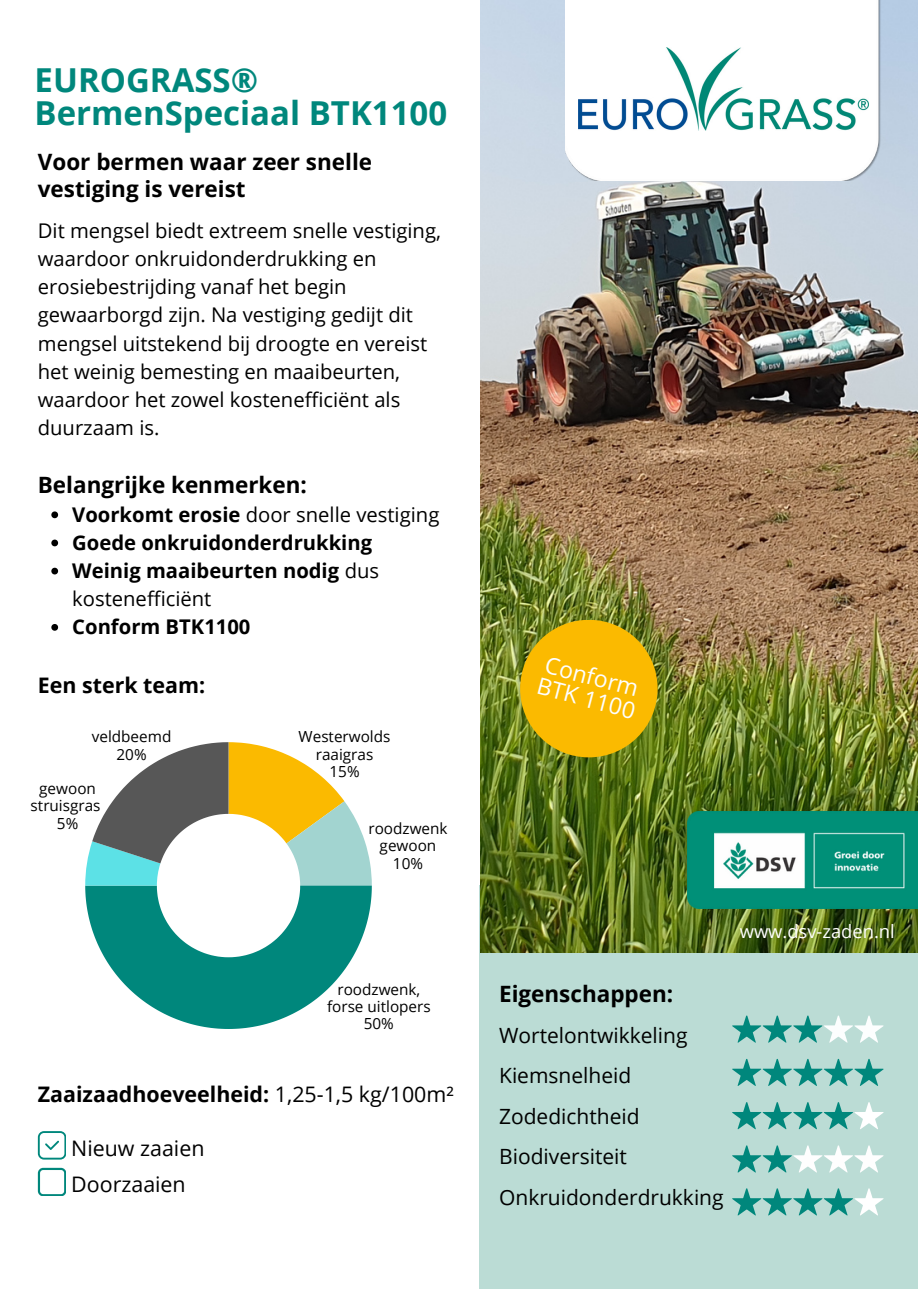
<style>
.page{position:relative;width:918px;height:1289px;background:#fff}
.page>*{position:absolute;margin:0;border:0;box-sizing:border-box;transform-origin:0 0}
.t1{font:700 33px/33.8px "Open Sans";color:#00877c}
.t2{font:23.1px "Open Sans";color:#fefefe}
.t3{font:700 22.5px/27px "Open Sans";color:#000}
.t4{font:700 21.45px "Open Sans";color:#000}
.t5{font:21.45px "Open Sans";color:#000}
.t6{font:21px "Open Sans";color:#000}
.t7{font:20.25px/28px "Open Sans";color:#000}
.t8{font:700 20.25px/28px "Open Sans";color:#000}
.t9{font:18.3px "Open Sans";color:#fff}
.t10{font:15.3px/17.2px "Open Sans";color:#000;text-align:center}
.s1{font-weight:700}
.s2{font-weight:400}
</style>
<div class="page">
<div style="left:479px;top:885px;width:439px;height:403px;background:#bbdcd5"></div>
<img style="left:481px;top:0;width:437px;height:952px">
<svg style="left:51px;top:511px;width:7px;height:7px"></svg>
<svg style="left:51px;top:539px;width:7px;height:7px"></svg>
<svg style="left:51px;top:567px;width:7px;height:7px"></svg>
<svg style="left:51px;top:624px;width:7px;height:6px"></svg>
<svg style="left:85px;top:742px;width:287px;height:286px"></svg>
<div style="left:520px;top:619px;width:138px;height:138px;background:#fbba00;border-radius:50%"></div>
<img style="left:565px;top:0;width:316px;height:180px">
<img style="left:578px;top:48px;width:290px;height:83px">
<img style="left:687px;top:811px;width:231px;height:97px">
<svg style="left:732px;top:1015px;width:152px;height:27px"></svg>
<svg style="left:732px;top:1058px;width:152px;height:27px"></svg>
<svg style="left:732px;top:1102px;width:152px;height:27px"></svg>
<svg style="left:732px;top:1145px;width:152px;height:27px"></svg>
<svg style="left:732px;top:1188px;width:152px;height:27px"></svg>
<svg style="left:38px;top:1131px;width:28px;height:27px"></svg>
<svg style="left:38px;top:1167px;width:28px;height:28px"></svg>
<p class="t1" style="left:35px;top:62px;width:414px">EUROGRASS®<br>BermenSpeciaal BTK1100</p>
<p class="t3" style="left:38px;top:148px;width:336px">Voor bermen waar zeer snelle vestiging is vereist</p>
<p class="t7" style="left:38px;top:216px;width:405px">Dit mengsel biedt extreem snelle vestiging, waardoor onkruidonderdrukking en erosiebestrijding vanaf het begin gewaarborgd zijn. Na vestiging gedijt dit mengsel uitstekend bij droogte en vereist het weinig bemesting en maaibeurten, waardoor het zowel kostenefficiënt als duurzaam is.</p>
<p class="t3" style="left:38px;top:471px;width:271px">Belangrijke kenmerken:</p>
<p class="t7" style="left:72px;top:499px;width:369px"><span class="s1">Voorkomt erosie</span> door snelle vestiging</p>
<p class="t8" style="left:72px;top:527px;width:301px">Goede onkruidonderdrukking</p>
<p class="t8" style="left:72px;top:556px;width:308px">Weinig maaibeurten nodig <span class="s2">dus kostenefficiënt</span></p>
<p class="t8" style="left:72px;top:612px;width:180px">Conform BTK1100</p>
<p class="t4" style="left:38px;top:669px;width:169px">Een sterk team:</p>
<p class="t10" style="left:92px;top:727px;width:81px">veldbeemd</p>
<p class="t10" style="left:117px;top:745px;width:32px">20%</p>
<p class="t10" style="left:31px;top:779px;width:71px">gewoon struisgras</p>
<p class="t10" style="left:57px;top:813px;width:23px">5%</p>
<p class="t10" style="left:299px;top:727px;width:93px">Westerwolds raaigras</p>
<p class="t10" style="left:330px;top:762px;width:32px">15%</p>
<p class="t10" style="left:368px;top:819px;width:81px">roodzwenk gewoon</p>
<p class="t10" style="left:393px;top:854px;width:32px">10%</p>
<p class="t10" style="left:327px;top:979px;width:105px">roodzwenk, forse uitlopers</p>
<p class="t10" style="left:364px;top:1014px;width:32px">50%</p>
<p class="t4" style="left:38px;top:1079px;width:417px">Zaaizaadhoeveelheid: <span class="s2">1,25-1,5 kg/100m²</span></p>
<p class="t5" style="left:71px;top:1133px;width:135px">Nieuw zaaien</p>
<p class="t5" style="left:71px;top:1169px;width:116px">Doorzaaien</p>
<p class="t2" style="left:550px;top:648px;width:97px;rotate:15deg">Conform</p>
<p class="t2" style="left:542px;top:669px;width:102px;rotate:15deg">BTK 1100</p>
<p class="t9" style="left:740px;top:917px;width:157px">www.dsv-zaden.nl</p>
<p class="t3" style="left:499px;top:979px;width:176px">Eigenschappen:</p>
<p class="t6" style="left:499px;top:1020px;width:190px">Wortelontwikkeling</p>
<p class="t6" style="left:499px;top:1060px;width:134px">Kiemsnelheid</p>
<p class="t6" style="left:499px;top:1101px;width:142px">Zodedichtheid</p>
<p class="t6" style="left:499px;top:1141px;width:129px">Biodiversiteit</p>
<p class="t6" style="left:499px;top:1181px;width:226px">Onkruidonderdrukking</p>
</div>
